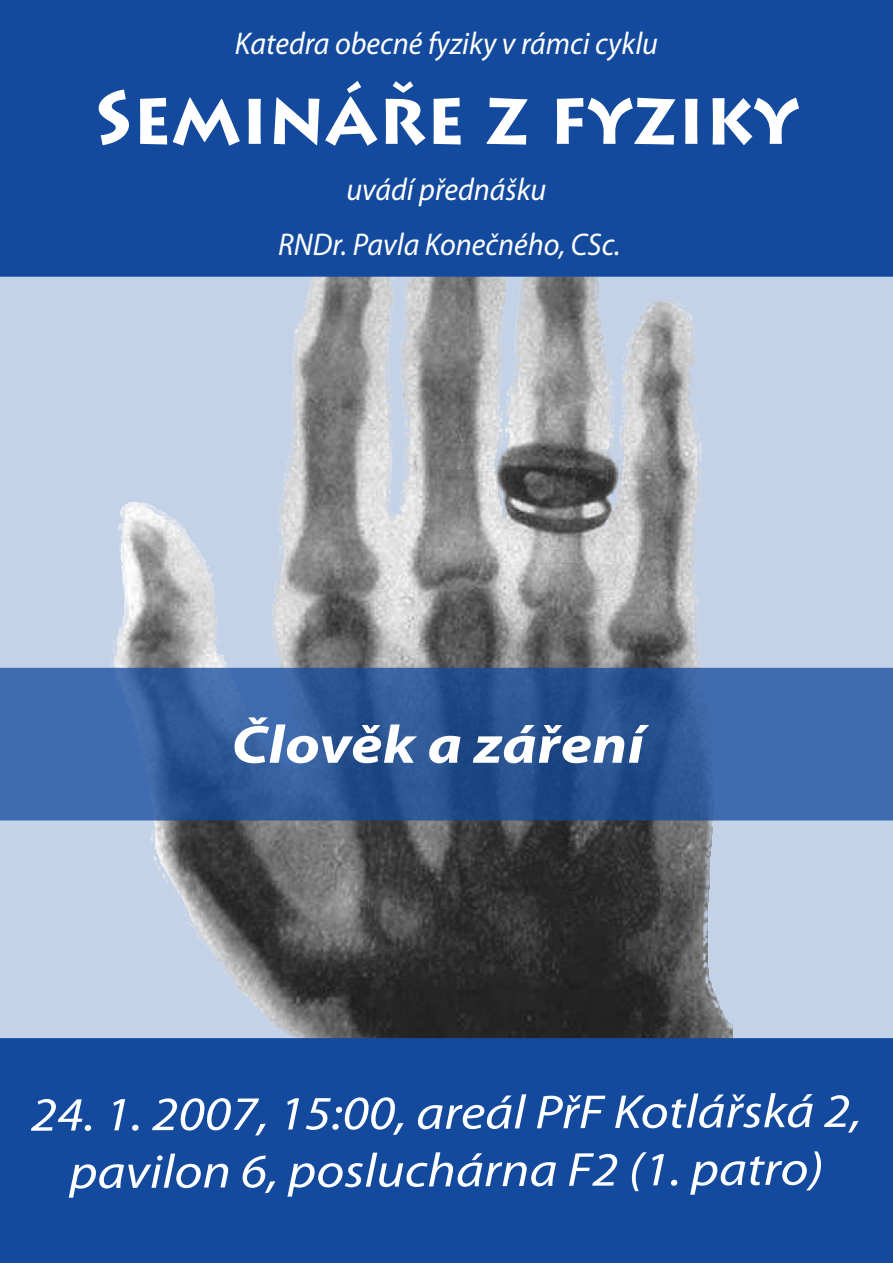
<style>
.page{position:relative;width:893px;height:1263px;background:#fff}
.page>*{position:absolute;margin:0;border:0;box-sizing:border-box;transform-origin:0 0}
.t1{font:700 75px "Lithos Pro";color:#fff;scale:.95 1}
.t2{font:italic 700 54px "Myriad Pro";color:#fff;scale:1.17 1}
.t3{font:italic 48px/57.8px "Myriad Pro";letter-spacing:-.005em;color:#fff;text-align:center;scale:1.12 1}
.t4{font:italic 31.5px/55.8px "Myriad Pro";color:#fff;text-align:center;scale:.95 1}
</style>
<div class="page">
<div style="left:0;top:275px;width:893px;height:764px;background:#c4d2e7"></div>
<img style="left:110px;top:277px;width:623px;height:761px">
<svg style="left:0;top:668px;width:893px;height:152px;background:#325d9e"></svg>
<div style="left:0;top:0;width:893px;height:277px;background:#134a9e"></div>
<div style="left:0;top:1038px;width:893px;height:225px;background:#134a9e"></div>
<p class="t4" style="left:235px;top:16px;width:447px">Katedra obecné fyziky v rámci cyklu</p>
<h1 class="t1" style="left:94px;top:73px;width:743px">SEMINÁŘE Z FYZIKY</h1>
<p class="t4" style="left:278px;top:162px;width:362px">uvádí přednášku<br>RNDr. Pavla Konečného, CSc.</p>
<h2 class="t2" style="left:232px;top:715px;width:354px">Člověk a záření</h2>
<h3 class="t3" style="left:31px;top:1085px;width:743px">24. 1. 2007, 15:00, areál PřF Kotlářská 2, pavilon 6, posluchárna F2 (1. patro)</h3>
</div>
